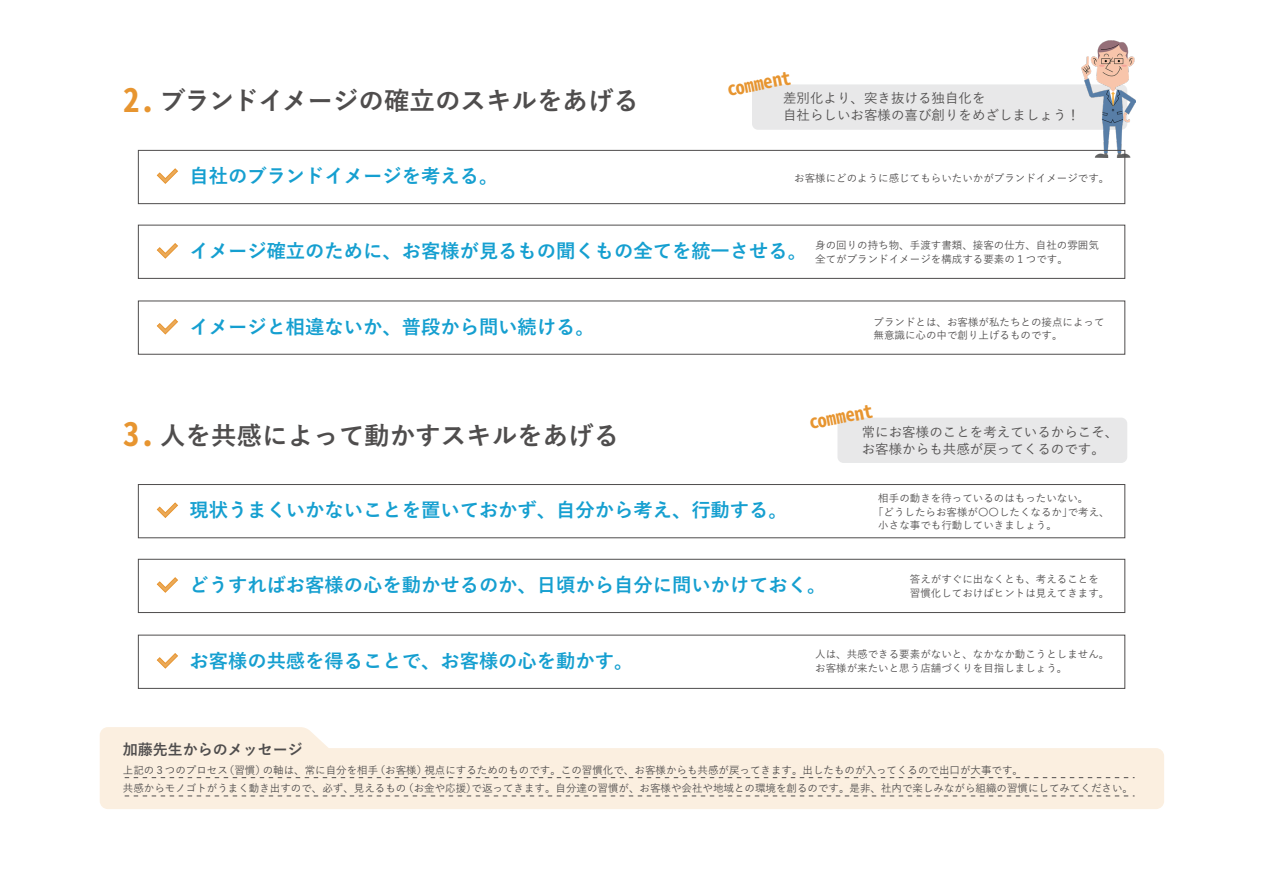
<style>
.page{position:relative;width:1263px;height:893px;background:#fff}
.page>*{position:absolute;margin:0;border:0;box-sizing:border-box;transform-origin:0 0}
.t1{font:700 25.5px "Yu Go";color:#4f4d4d}
.t2{font:700 19.35px "Yu Go";color:#159fd0}
.t3{font:700 18.6px "Noto Sans Mono CJ Kjp";color:#e79530}
.t4{font:700 15px "Yu Go";color:#4f4d4d}
.t5{font:500 13.5px/16.5px "Yu Go";color:#4f4d4d}
.t6{font:500 10.5px/13.5px "Yu Go";color:#4f4d4d}
.s1{font-family:"Noto Sans Mono CJ Kjp";font-size:32.85px;color:#e79530}
</style>
<div class="page">
<svg style="left:100px;top:727px;width:1064px;height:82px;fill:#fbefe0"></svg>
<div style="left:752px;top:84px;width:375px;height:46px;background:#e8e8e9;border-radius:6px"></div>
<img style="left:1082px;top:40px;width:53px;height:118px">
<div style="left:837px;top:418px;width:290px;height:45px;background:#e8e8e9;border-radius:6px"></div>
<svg style="left:125px;top:777px;width:1009px;height:1px"></svg>
<svg style="left:125px;top:796px;width:1009px;height:1px"></svg>
<svg style="left:156px;top:168px;width:22px;height:16px"></svg>
<div style="left:138px;top:150px;width:987px;height:54px;border:1px solid #4f4d4d"></div>
<svg style="left:156px;top:243px;width:22px;height:16px"></svg>
<div style="left:138px;top:225px;width:987px;height:54px;border:1px solid #4f4d4d"></div>
<svg style="left:156px;top:319px;width:22px;height:16px"></svg>
<svg style="left:156px;top:577px;width:22px;height:16px"></svg>
<div style="left:138px;top:559px;width:987px;height:54px;border:1px solid #4f4d4d"></div>
<svg style="left:156px;top:653px;width:22px;height:16px"></svg>
<div style="left:138px;top:635px;width:987px;height:54px;border:1px solid #4f4d4d"></div>
<svg style="left:156px;top:502px;width:22px;height:16px"></svg>
<div style="left:138px;top:484px;width:987px;height:54px;border:1px solid #4f4d4d"></div>
<h3 class="t3" style="left:725px;top:79px;width:66px;rotate:-11deg">comment</h3>
<h1 class="t1" style="left:123px;top:87px;width:517px"><span class="s1">2.</span> ブランドイメージの確立のスキルをあげる</h1>
<p class="t5" style="left:783px;top:88px;width:298px">差別化より、突き抜ける独自化を<br>自社らしいお客様の喜び創りをめざしましょう！</p>
<h2 class="t2" style="left:189px;top:165px;width:310px">自社のブランドイメージを考える。</h2>
<p class="t6" style="left:794px;top:170px;width:316px">お客様にどのように感じてもらいたいかがブランドイメージです。</p>
<p class="t6" style="left:815px;top:237px;width:285px">身の回りの持ち物、手渡す書類、接客の仕方、自社の雰囲気</p>
<h2 class="t2" style="left:189px;top:240px;width:880px">イメージ確立のために、お客様が見るもの聞くもの全てを統一させる。 <sub>全てがブランドイメージを構成する要素の</sub> <sub>1</sub> <sub>つです。</sub></h2>
<h2 class="t2" style="left:189px;top:316px;width:407px">イメージと相違ないか、普段から問い続ける。</h2>
<h1 class="t1" style="left:123px;top:421px;width:498px"><span class="s1">3.</span> 人を共感によって動かすスキルをあげる</h1>
<h2 class="t2" style="left:189px;top:499px;width:600px">現状うまくいかないことを置いておかず、自分から考え、行動する。</h2>
<p class="t6" style="left:873px;top:314px;width:232px">ブランドとは、お客様が私たちとの接点によって無意識に心の中で創り上げるものです。</p>
<h3 class="t3" style="left:808px;top:412px;width:66px;rotate:-11deg">comment</h3>
<p class="t5" style="left:862px;top:422px;width:258px">常にお客様のことを考えているからこそ、お客様からも共感が戻ってくるのです。</p>
<p class="t6" style="left:878px;top:490px;width:211px">相手の動きを待っているのはもったいない。</p>
<p class="t6" style="left:873px;top:504px;width:238px">「どうしたらお客様が〇〇したくなるか」で考え、</p>
<p class="t6" style="left:878px;top:517px;width:180px">小さな事でも行動していきましょう。</p>
<h2 class="t2" style="left:189px;top:574px;width:638px">どうすればお客様の心を動かせるのか、日頃から自分に問いかけておく。</h2>
<p class="t6" style="left:910px;top:571px;width:201px">答えがすぐに出なくとも、考えることを習慣化しておけばヒントは見えてきます。</p>
<h2 class="t2" style="left:189px;top:650px;width:445px">お客様の共感を得ることで、お客様の心を動かす。</h2>
<h3 class="t4" style="left:123px;top:741px;width:181px">加藤先生からのメッセージ</h3>
<p class="t6" style="left:815px;top:646px;width:295px">人は、共感できる要素がないと、なかなか動こうとしません。お客様が来たいと思う店舗づくりを目指しましょう。</p>
<p class="t6" style="left:123px;top:760px;width:1012px;line-height:18px">上記の３つのプロセス（習慣）の軸は、常に自分を相手（お客様）視点にするためのものです。この習慣化で、お客様からも共感が戻ってきます。出したものが入ってくるので出口が大事です。<br>共感からモノゴトがうまく動き出すので、必ず、見えるもの（お金や応援）で返ってきます。自分達の習慣が、お客様や会社や地域との環境を創るのです。是非、社内で楽しみながら組織の習慣にしてみてください。</p>
</div>
